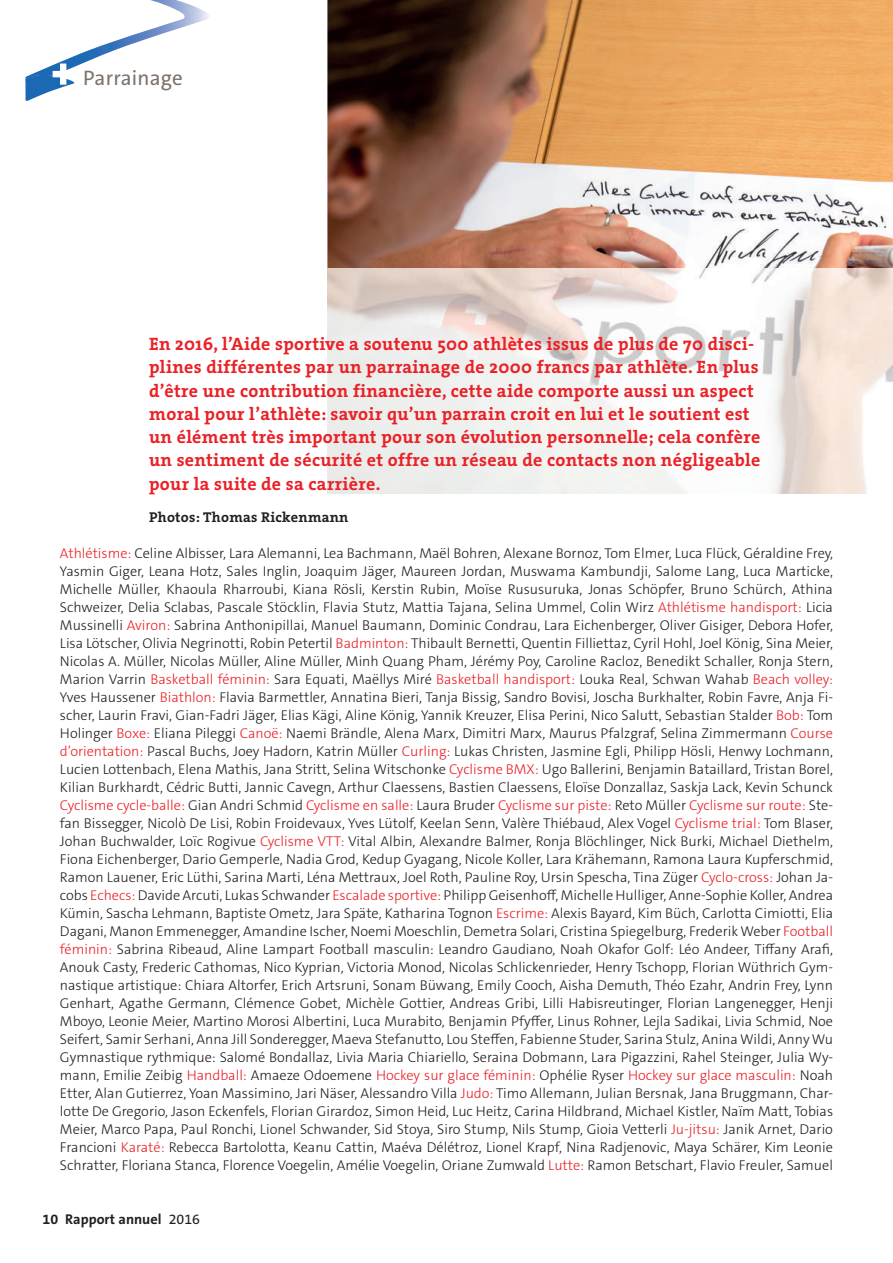
<style>
.page{position:relative;width:893px;height:1263px;background:#fff}
.page>*{position:absolute;margin:0;border:0;box-sizing:border-box;transform-origin:0 0}
.t1{font:21px "The Sans C4 s";letter-spacing:.01em;color:#7c736d}
.t2{font:18px/23.2px "The Serif HP7 Bld";letter-spacing:.02em;color:#ea2126}
.t3{font:300 14.25px/18px "The Sans C4 s";color:#231f20;text-align:justify}
.t4{font:14.25px "The Serif HP7 Bld";letter-spacing:.02em;color:#231f20}
.t5{font:700 14.25px "The Sans B7";color:#231f20}
.s1{color:#ea2126}
.s2{font-family:"The Sans B5 Plain";font-weight:400}
</style>
<div class="page">
<svg style="left:25px;top:0;width:184px;height:101px"></svg>
<img style="left:327px;top:0;width:566px;height:268px">
<img style="left:327px;top:268px;width:566px;height:225px">
<h1 class="t1" style="left:83px;top:64px;width:101px">Parrainage</h1>
<p class="t2" style="left:149px;top:332px;width:613px">En 2016, l’Aide sportive a soutenu 500 athlètes issus de plus de 70 disci&shy;plines différentes par un parrainage de 2000 francs par athlète. En plus d’être une contribution financière, cette aide comporte aussi un aspect moral pour l’athlète: savoir qu’un parrain croit en lui et le soutient est un élément très important pour son évolution personnelle; cela confère un sentiment de sécurité et offre un réseau de contacts non négligeable pour la suite de sa carrière.</p>
<p class="t4" style="left:149px;top:508px;width:201px">Photos: Thomas Rickenmann</p>
<p class="t3" style="left:60px;top:544px;width:775px"><span class="s1">Athlétisme:</span> Celine Albisser, Lara Alemanni, Lea Bachmann, Maël Bohren, Alexane Bornoz, Tom Elmer, Luca Flück, Géraldine Frey, Yasmin Giger, Leana Hotz, Sales Inglin, Joaquim Jäger, Maureen Jordan, Muswama Kambundji, Salome Lang, Luca Marticke, Michelle Müller, Khaoula Rharroubi, Kiana Rösli, Kerstin Rubin, Moïse Rususuruka, Jonas Schöpfer, Bruno Schürch, Athina Schweizer, Delia Sclabas, Pascale Stöcklin, Flavia Stutz, Mattia Tajana, Selina Ummel, Colin Wirz <span class="s1">Athlétisme handisport:</span> Licia Mussinelli <span class="s1">Aviron:</span> Sabrina Anthonipillai, Manuel Baumann, Dominic Condrau, Lara Eichenberger, Oliver Gisiger, Debora Hofer, Lisa Lötscher, Olivia Negrinotti, Robin Petertil <span class="s1">Badminton:</span> Thibault Bernetti, Quentin Filliettaz, Cyril Hohl, Joel König, Sina Meier, Nicolas A. Müller, Nicolas Müller, Aline Müller, Minh Quang Pham, Jérémy Poy, Caroline Racloz, Benedikt Schaller, Ronja Stern, Marion Varrin <span class="s1">Basketball féminin:</span> Sara Equati, Maëllys Miré <span class="s1">Basketball handisport:</span> Louka Real, Schwan Wahab <span class="s1">Beach volley:<br></span>Yves Haussener <span class="s1">Biathlon:</span> Flavia Barmettler, Annatina Bieri, Tanja Bissig, Sandro Bovisi, Joscha Burkhalter, Robin Favre, Anja Fi&shy;scher, Laurin Fravi, Gian-Fadri Jäger, Elias Kägi, Aline König, Yannik Kreuzer, Elisa Perini, Nico Salutt, Sebastian Stalder <span class="s1">Bob:</span> Tom Holinger <span class="s1">Boxe:</span> Eliana Pileggi <span class="s1">Canoë:</span> Naemi Brändle, Alena Marx, Dimitri Marx, Maurus Pfalzgraf, Selina Zimmermann <span class="s1">Course d’orientation:</span> Pascal Buchs, Joey Hadorn, Katrin Müller <span class="s1">Curling:</span> Lukas Christen, Jasmine Egli, Philipp Hösli, Henwy Lochmann, Lucien Lottenbach, Elena Mathis, Jana Stritt, Selina Witschonke <span class="s1">Cyclisme BMX:</span> Ugo Ballerini, Benjamin Bataillard, Tristan Borel, Kilian Burkhardt, Cédric Butti, Jannic Cavegn, Arthur Claessens, Bastien Claessens, Eloïse Donzallaz, Saskja Lack, Kevin Schunck <span class="s1">Cyclisme cycle-balle:</span> Gian Andri Schmid <span class="s1">Cyclisme en salle:</span> Laura Bruder <span class="s1">Cyclisme sur piste:</span> Reto Müller <span class="s1">Cyclisme sur route:</span> Ste&shy;fan Bissegger, Nicolò De Lisi, Robin Froidevaux, Yves Lütolf, Keelan Senn, Valère Thiébaud, Alex Vogel <span class="s1">Cyclisme trial:</span> Tom Blaser, Johan Buchwalder, Loïc Rogivue <span class="s1">Cyclisme VTT:</span> Vital Albin, Alexandre Balmer, Ronja Blöchlinger, Nick Burki, Michael Diethelm, Fiona Eichenberger, Dario Gemperle, Nadia Grod, Kedup Gyagang, Nicole Koller, Lara Krähemann, Ramona Laura Kupferschmid, Ramon Lauener, Eric Lüthi, Sarina Marti, Léna Mettraux, Joel Roth, Pauline Roy, Ursin Spescha, Tina Züger <span class="s1">Cyclo-cross:</span> Johan Ja&shy;cobs <span class="s1">Echecs:</span> Davide Arcuti, Lukas Schwander <span class="s1">Escalade sportive:</span> Philipp Geisenhoff, Michelle Hulliger, Anne-Sophie Koller, Andrea Kümin, Sascha Lehmann, Baptiste Ometz, Jara Späte, Katharina Tognon <span class="s1">Escrime:</span> Alexis Bayard, Kim Büch, Carlotta Cimiotti, Elia Dagani, Manon Emmenegger, Amandine Ischer, Noemi Moeschlin, Demetra Solari, Cristina Spiegelburg, Frederik Weber <span class="s1">Football féminin:</span> Sabrina Ribeaud, Aline Lampart Football masculin: Leandro Gaudiano, Noah Okafor Golf: Léo Andeer, Tiffany Arafi, Anouk Casty, Frederic Cathomas, Nico Kyprian, Victoria Monod, Nicolas Schlickenrieder, Henry Tschopp, Florian Wüthrich Gym&shy;nastique artistique: Chiara Altorfer, Erich Artsruni, Sonam Büwang, Emily Cooch, Aisha Demuth, Théo Ezahr, Andrin Frey, Lynn Genhart, Agathe Germann, Clémence Gobet, Michèle Gottier, Andreas Gribi, Lilli Habisreutinger, Florian Langenegger, Henji Mboyo, Leonie Meier, Martino Morosi Albertini, Luca Murabito, Benjamin Pfyffer, Linus Rohner, Lejla Sadikai, Livia Schmid, Noe Seifert, Samir Serhani, Anna Jill Sonderegger, Maeva Stefanutto, Lou Steffen, Fabienne Studer, Sarina Stulz, Anina Wildi, Anny Wu Gymnastique rythmique: Salomé Bondallaz, Livia Maria Chiariello, Seraina Dobmann, Lara Pigazzini, Rahel Steinger, Julia Wy&shy;mann, Emilie Zeibig <span class="s1">Handball:</span> Amaeze Odoemene <span class="s1">Hockey sur glace féminin:</span> Ophélie Ryser <span class="s1">Hockey sur glace masculin:</span> Noah Etter, Alan Gutierrez, Yoan Massimino, Jari Näser, Alessandro Villa <span class="s1">Judo:</span> Timo Allemann, Julian Bersnak, Jana Bruggmann, Char&shy;lotte De Gregorio, Jason Eckenfels, Florian Girardoz, Simon Heid, Luc Heitz, Carina Hildbrand, Michael Kistler, Naïm Matt, Tobias Meier, Marco Papa, Paul Ronchi, Lionel Schwander, Sid Stoya, Siro Stump, Nils Stump, Gioia Vetterli <span class="s1">Ju-jitsu:</span> Janik Arnet, Dario Francioni <span class="s1">Karaté:</span> Rebecca Bartolotta, Keanu Cattin, Maéva Délétroz, Lionel Krapf, Nina Radjenovic, Maya Schärer, Kim Leonie Schratter, Floriana Stanca, Florence Voegelin, Amélie Voegelin, Oriane Zumwald <span class="s1">Lutte:</span> Ramon Betschart, Flavio Freuler, Samuel</p>
<p class="t5" style="left:43px;top:1212px;width:159px">10 Rapport annuel <span class="s2">2016</span></p>
</div>
